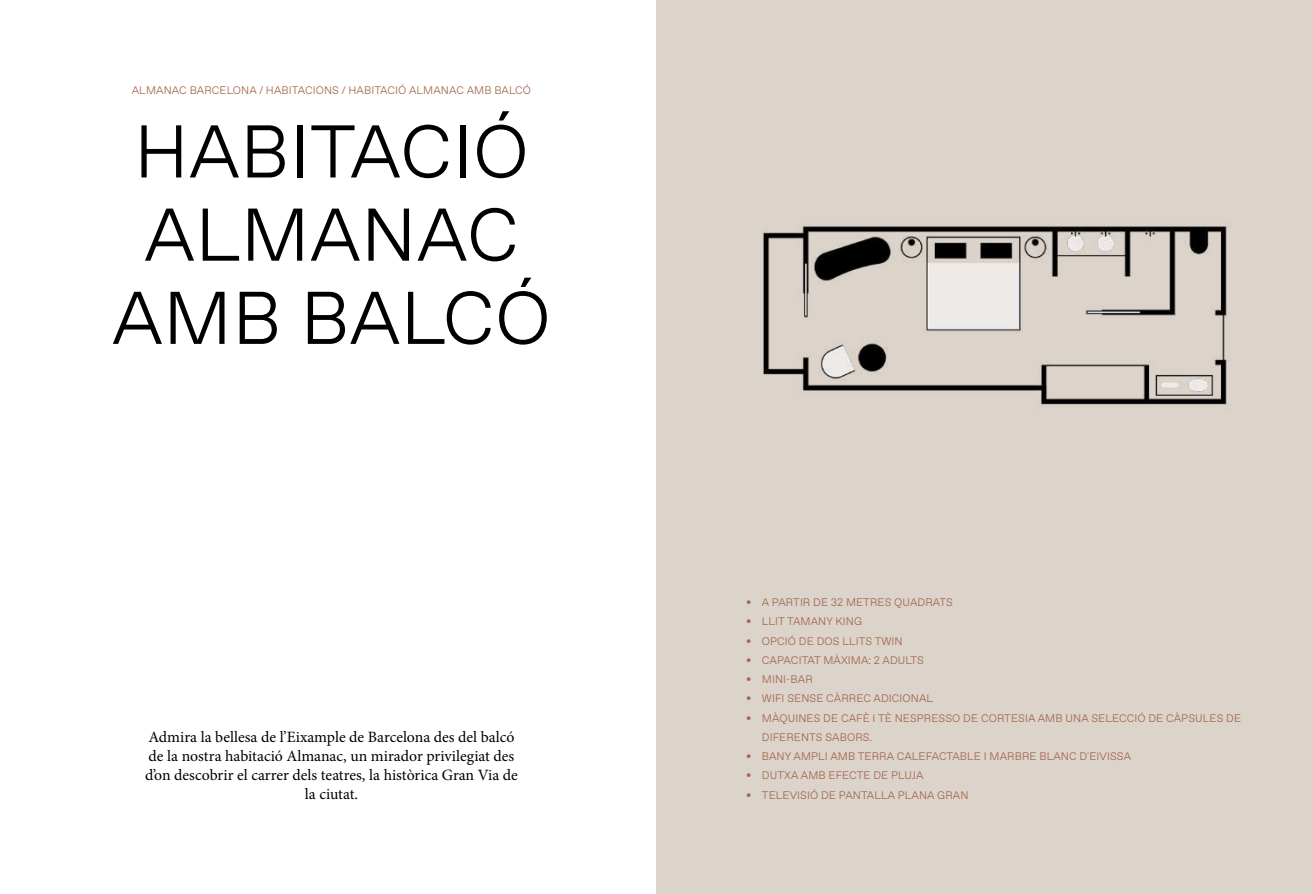
<style>
.page{position:relative;width:1313px;height:894px;background:#fff}
.page>*{position:absolute;margin:0;border:0;box-sizing:border-box;transform-origin:0 0}
.t1{font:300 74.38px/83.1px "Favorit Std";letter-spacing:.01em;color:#000;text-align:center}
.t2{font:15.75px/18.9px "Minion Pro";color:#000;text-align:center}
.t3{font:300 10.94px/19.2px "Favorit Std";letter-spacing:.01em;color:#a1664b}
</style>
<div class="page">
<div style="left:656px;top:0;width:656px;height:893px;background:#dcd3cb"></div>
<img style="left:762px;top:226px;width:467px;height:179px">
<p class="t3" style="left:132px;top:80px;width:401px">ALMANAC BARCELONA / HABITACIONS / HABITACIÓ ALMANAC AMB BALCÓ</p>
<h1 class="t1" style="left:112px;top:107px;width:440px">HABITACIÓ<br>ALMANAC<br>AMB BALCÓ</h1>
<h2 class="t2" style="left:145px;top:727px;width:374px">Admira la bellesa de l’Eixample de Barcelona des del balcó de la nostra habitació Almanac, un mirador privilegiat des d’on descobrir el carrer dels teatres, la històrica Gran Via de la ciutat.</h2>
<p class="t3" style="left:746px;top:592px;width:208px">• A PARTIR DE 32 METRES QUADRATS</p>
<p class="t3" style="left:746px;top:611px;width:117px">• LLIT TAMANY KING</p>
<p class="t3" style="left:746px;top:630px;width:158px">• OPCIÓ DE DOS LLITS TWIN</p>
<p class="t3" style="left:746px;top:650px;width:179px">• CAPACITAT MÀXIMA: 2 ADULTS</p>
<p class="t3" style="left:746px;top:669px;width:68px">• MINI-BAR</p>
<p class="t3" style="left:746px;top:688px;width:188px">• WIFI SENSE CÀRREC ADICIONAL</p>
<p class="t3" style="left:762px;top:707px;width:481px;text-indent:-16px">• MÀQUINES DE CAFÈ I TÈ NESPRESSO DE CORTESIA AMB UNA SELECCIÓ DE CÀPSULES DE<br>DIFERENTS SABORS.</p>
<p class="t3" style="left:746px;top:746px;width:386px">• BANY AMPLI AMB TERRA CALEFACTABLE I MARBRE BLANC D'EIVISSA</p>
<p class="t3" style="left:746px;top:765px;width:179px">• DUTXA AMB EFECTE DE PLUJA</p>
<p class="t3" style="left:746px;top:784px;width:224px">• TELEVISIÓ DE PANTALLA PLANA GRAN</p>
</div>
